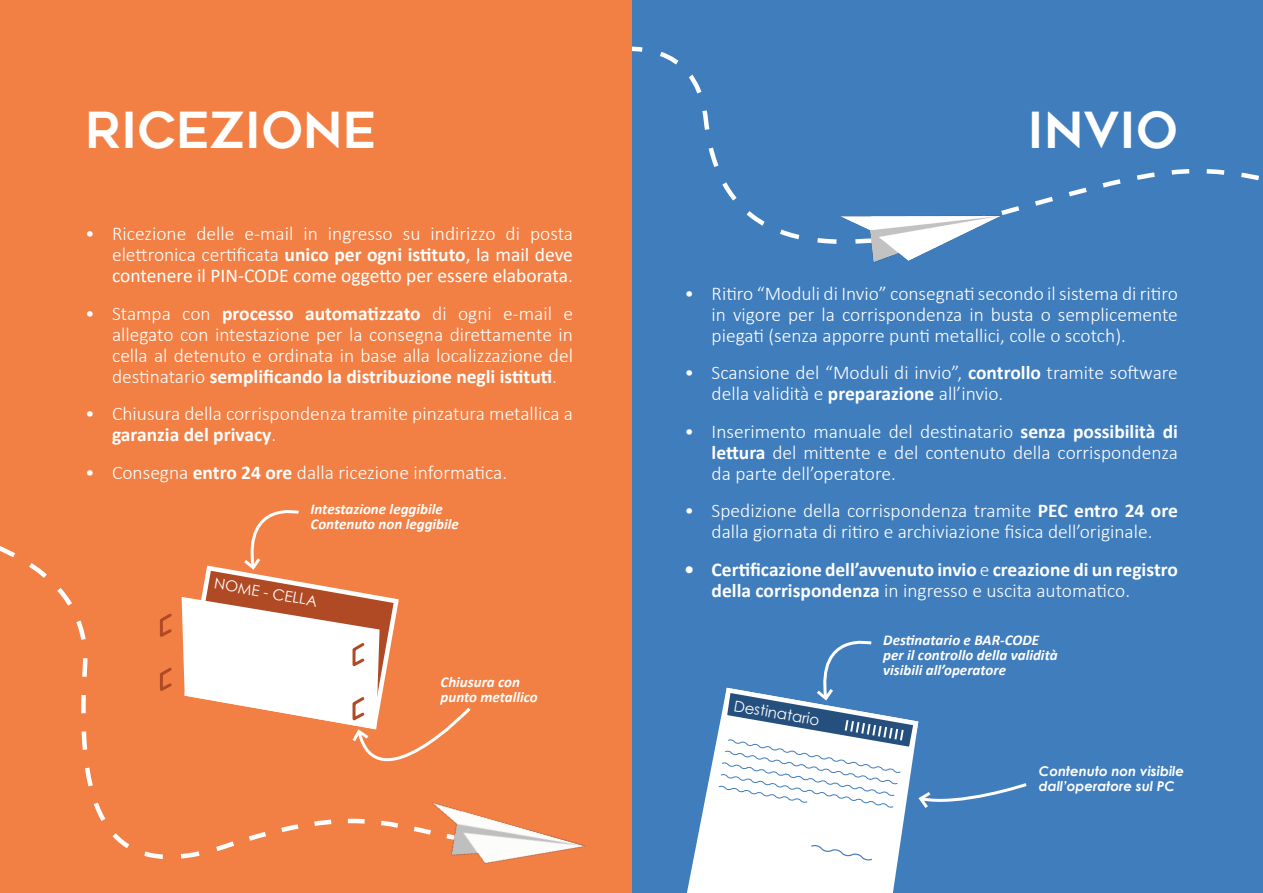
<style>
.page{position:relative;width:1263px;height:893px;background:#fff}
.page>*{position:absolute;margin:0;border:0;box-sizing:border-box;transform-origin:0 0}
.t1{font:49.5px "Geometos";color:#fff}
.t2{font:49.5px "Geometos";color:#fff}
.t3{font:300 19.5px/21px "Calibri";color:#fff;text-align:justify}
.t4{font:700 19.5px/21px "Calibri";color:#fff}
.t5{font:italic 700 15px "Calibri";color:#fff}
.t6{font:15px "Century Gothic";color:#fff}
.t7{font:italic 700 13.5px "Century Gothic";color:#fff}
.s1{font-weight:700}
.s2{font-weight:400}
.s3{font-weight:300}
</style>
<div class="page">
<div style="left:631px;top:0;width:632px;height:893px;background:#407dbd"></div>
<svg style="left:631px;top:39px;width:36px;height:15px"></svg>
<svg style="left:780px;top:229px;width:57px;height:15px"></svg>
<svg style="left:631px;top:54px;width:628px;height:174px"></svg>
<div style="left:0;top:0;width:631px;height:893px;background:#f28045"></div>
<img style="left:472px;top:813px;width:113px;height:51px">
<img style="left:838px;top:211px;width:165px;height:52px">
<svg style="left:0;top:510px;width:472px;height:349px"></svg>
<svg style="left:687px;top:733px;width:218px;height:160px;background:#e1eaf4"></svg>
<svg style="left:718px;top:640px;width:309px;height:171px"></svg>
<svg style="left:810px;top:845px;width:63px;height:16px"></svg>
<p class="t1" style="left:85px;top:102px;width:293px">RICEZIONE</p>
<p class="t2" style="left:1027px;top:102px;width:152px">INVIO</p>
<p class="t3" style="left:112px;top:223px;width:462px;text-indent:-27px">• Ricezione delle e-mail in ingresso su indirizzo di posta elettronica certificata <span class="s1">unico per ogni istituto</span><span class="s2">, la mail deve contenere il PIN-CODE come oggetto per essere elaborata</span>.</p>
<p class="t3" style="left:112px;top:302px;width:462px;text-indent:-27px">• Stampa con <span class="s1">processo automatizzato</span> di ogni e-mail e allegato con intestazione per la consegna direttamente in cella al detenuto e ordinata in base alla localizzazione del destinatario <span class="s1">semplificando la distribuzione negli istituti</span>.</p>
<p class="t3" style="left:112px;top:403px;width:462px;text-indent:-27px">• Chiusura della corrispondenza tramite pinzatura metallica a <span class="s1">garanzia del privacy</span>.</p>
<p class="t3" style="left:85px;top:461px;width:424px">• Consegna <span class="s1">entro 24 ore</span> dalla ricezione informatica.</p>
<p class="t5" style="left:311px;top:499px;width:134px">Intestazione leggibile</p>
<p class="t5" style="left:311px;top:514px;width:150px">Contenuto non leggibile</p>
<p class="t6" style="left:216px;top:573px;width:106px;rotate:10deg">NOME - CELLA</p>
<p class="t5" style="left:441px;top:671px;width:81px">Chiusura con</p>
<p class="t5" style="left:441px;top:686px;width:99px">punto metallico</p>
<p class="t3" style="left:712px;top:283px;width:468px;text-indent:-27px">• Ritiro “Moduli di Invio” consegnati secondo il sistema di ritiro in vigore per la corrispondenza in busta o semplicemente piegati (senza apporre punti metallici, colle o scotch).</p>
<p class="t3" style="left:712px;top:362px;width:468px;text-indent:-27px">• Scansione del “Moduli di invio”, <span class="s1">controllo</span> tramite software della validità e <span class="s1">preparazione</span> all’invio.</p>
<p class="t3" style="left:712px;top:421px;width:468px;text-indent:-27px">• Inserimento manuale del destinatario <span class="s1">senza possibilità di lettura</span> del mittente e del contenuto della corrispondenza da parte dell’operatore.</p>
<p class="t3" style="left:685px;top:500px;width:495px;text-align:center">• Spedizione della corrispondenza tramite <span class="s1">PEC entro 24 ore </span>dalla giornata di ritiro e archiviazione fisica dell’originale.</p>
<p class="t4" style="left:712px;top:558px;width:468px;text-indent:-27px">• Certificazione dell’avvenuto invio <span class="s3">e</span> creazione di un registro della corrispondenza <span class="s3">in ingresso e uscita automatico.</span></p>
<p class="t6" style="left:736px;top:695px;width:88px;rotate:10deg">Destinatario</p>
<p class="t5" style="left:883px;top:629px;width:157px">Destinatario e BAR-CODE</p>
<p class="t5" style="left:883px;top:644px;width:176px">per il controllo della validità</p>
<p class="t5" style="left:883px;top:659px;width:124px">visibili all’operatore</p>
<p class="t7" style="left:1039px;top:760px;width:147px">Contenuto non visibile</p>
<p class="t7" style="left:1039px;top:775px;width:138px">dall’operatore sul PC</p>
</div>
